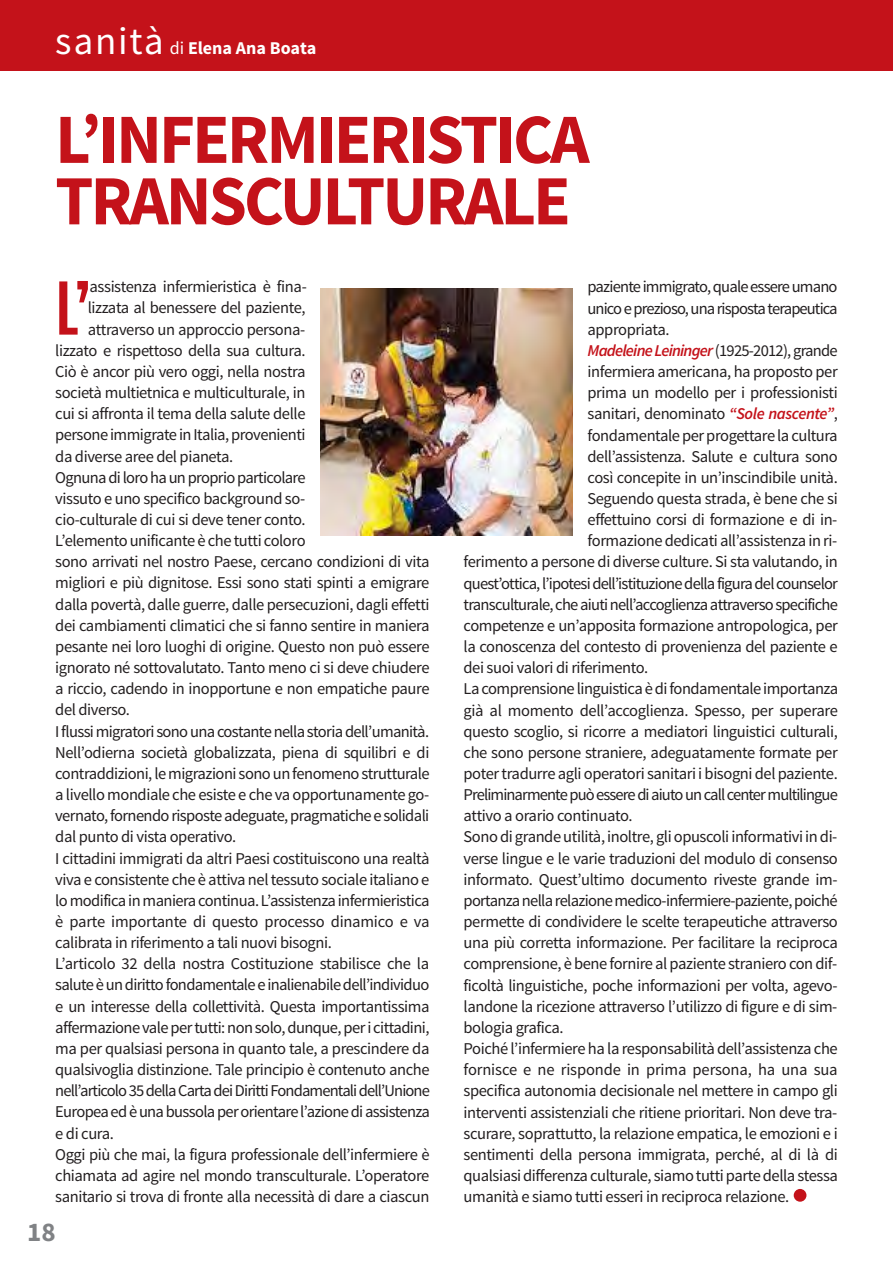
<style>
.page{position:relative;width:893px;height:1263px;background:#fff}
.page>*{position:absolute;margin:0;border:0;box-sizing:border-box;transform-origin:0 0}
.t1{font:700 70.5px/61.5px "Source Sans Pro";letter-spacing:-.04em;color:#c4121a}
.t2{font:700 61.8px "Antonio";color:#c4121a}
.t3{font:700 27px "Source Sans Pro";color:#808285}
.t4{font:700 18px "Source Sans Pro";color:#fff}
.t5{font:16.5px "Source Sans Pro";letter-spacing:-.025em;color:#231f20}
.t6{font:16.5px "Source Sans Pro";letter-spacing:-.05em;color:#231f20}
.t7{font:16.5px "Source Sans Pro";letter-spacing:-.045em;color:#231f20}
.t8{font:16.5px "Source Sans Pro";letter-spacing:-.055em;color:#231f20}
.t9{font:italic 600 16.5px "Source Sans Pro";letter-spacing:-.045em;color:#c4121a}
.s1{font-weight:400;font-size:39px}
.s2{font-weight:400}
.s3{font-weight:400;font-style:normal;color:#231f20}
.s4{font-weight:600;font-style:italic;color:#c4121a}
</style>
<div class="page">
<div style="left:0;top:0;width:890px;height:71px;background:#c4121a"></div>
<div style="left:884px;top:0;width:9px;height:71px;background:#c4121a"></div>
<img style="left:321px;top:288px;width:252px;height:247px">
<div style="left:794px;top:1189px;width:12px;height:13px;background:#c4121a;border-radius:50%"></div>
<p class="t4" style="left:55px;top:36px;width:263px"><span class="s1">sanità</span> <span class="s2">di</span> Elena Ana Boata</p>
<h1 class="t1" style="left:55px;top:111px;width:536px">L’INFERMIERISTICA<br>TRANSCULTURALE</h1>
<h2 class="t2" style="left:55px;top:277px;width:37px">L’</h2>
<p class="t5" style="left:90px;top:277px;width:219px">assistenza infermieristica è fina-</p>
<p class="t5" style="left:88px;top:298px;width:219px">lizzata al benessere del paziente,</p>
<p class="t5" style="left:88px;top:319px;width:219px">attraverso un approccio persona-</p>
<p class="t5" style="left:55px;top:340px;width:252px">lizzato e rispettoso della sua cultura.</p>
<p class="t5" style="left:55px;top:361px;width:252px">Ciò è ancor più vero oggi, nella nostra</p>
<p class="t5" style="left:55px;top:382px;width:252px">società multietnica e multiculturale, in</p>
<p class="t5" style="left:55px;top:403px;width:252px">cui si affronta il tema della salute delle</p>
<p class="t5" style="left:55px;top:425px;width:252px">persone immigrate in italia, provenienti</p>
<p class="t5" style="left:55px;top:446px;width:179px">da diverse aree del pianeta.</p>
<p class="t5" style="left:55px;top:467px;width:252px">ognuna di loro ha un proprio particolare</p>
<p class="t5" style="left:55px;top:488px;width:251px">vissuto e uno specifico background so-</p>
<p class="t5" style="left:55px;top:509px;width:252px">cio-culturale di cui si deve tener conto.</p>
<p class="t5" style="left:55px;top:530px;width:252px">l’elemento unificante è che tutti coloro</p>
<p class="t5" style="left:55px;top:552px;width:376px">sono arrivati nel nostro paese, cercano condizioni di vita</p>
<p class="t5" style="left:55px;top:573px;width:376px">migliori e più dignitose. essi sono stati spinti a emigrare</p>
<p class="t5" style="left:55px;top:594px;width:376px">dalla povertà, dalle guerre, dalle persecuzioni, dagli effetti</p>
<p class="t5" style="left:55px;top:615px;width:376px">dei cambiamenti climatici che si fanno sentire in maniera</p>
<p class="t5" style="left:55px;top:636px;width:376px">pesante nei loro luoghi di origine. Questo non può essere</p>
<p class="t5" style="left:55px;top:657px;width:376px">ignorato né sottovalutato. tanto meno ci si deve chiudere</p>
<p class="t5" style="left:55px;top:678px;width:376px">a riccio, cadendo in inopportune e non empatiche paure</p>
<p class="t5" style="left:55px;top:700px;width:76px">del diverso.</p>
<p class="t5" style="left:55px;top:721px;width:375px">i flussi migratori sono una costante nella storia dell’umanità.</p>
<p class="t5" style="left:55px;top:742px;width:376px">nell’odierna società globalizzata, piena di squilibri e di</p>
<p class="t5" style="left:55px;top:763px;width:376px">contraddizioni, le migrazioni sono un fenomeno strutturale</p>
<p class="t5" style="left:55px;top:784px;width:375px">a livello mondiale che esiste e che va opportunamente go-</p>
<p class="t5" style="left:55px;top:805px;width:376px">vernato, fornendo risposte adeguate, pragmatiche e solidali</p>
<p class="t5" style="left:55px;top:827px;width:182px">dal punto di vista operativo.</p>
<p class="t5" style="left:55px;top:848px;width:376px">i cittadini immigrati da altri paesi costituiscono una realtà</p>
<p class="t5" style="left:55px;top:869px;width:376px">viva e consistente che è attiva nel tessuto sociale italiano e</p>
<p class="t5" style="left:55px;top:890px;width:376px">lo modifica in maniera continua. l’assistenza infermieristica</p>
<p class="t5" style="left:55px;top:911px;width:376px">è parte importante di questo processo dinamico e va</p>
<p class="t5" style="left:55px;top:932px;width:278px">calibrata in riferimento a tali nuovi bisogni.</p>
<p class="t5" style="left:55px;top:953px;width:375px">l’articolo 32 della nostra Costituzione stabilisce che la</p>
<p class="t5" style="left:55px;top:975px;width:376px">salute è un diritto fondamentale e inalienabile dell’individuo</p>
<p class="t5" style="left:55px;top:996px;width:376px">e un interesse della collettività. Questa importantissima</p>
<p class="t5" style="left:55px;top:1017px;width:376px">affermazione vale per tutti: non solo, dunque, per i cittadini,</p>
<p class="t5" style="left:55px;top:1038px;width:376px">ma per qualsiasi persona in quanto tale, a prescindere da</p>
<p class="t5" style="left:55px;top:1059px;width:376px">qualsivoglia distinzione. tale principio è contenuto anche</p>
<p class="t6" style="left:55px;top:1080px;width:376px">nell’articolo 35 della Carta dei Diritti Fondamentali dell’Unione</p>
<p class="t5" style="left:55px;top:1102px;width:376px">europea ed è una bussola per orientare l’azione di assistenza</p>
<p class="t5" style="left:55px;top:1123px;width:60px">e di cura.</p>
<p class="t5" style="left:55px;top:1144px;width:376px">oggi più che mai, la figura professionale dell’infermiere è</p>
<p class="t5" style="left:55px;top:1165px;width:376px">chiamata ad agire nel mondo transculturale. l’operatore</p>
<p class="t5" style="left:55px;top:1186px;width:376px">sanitario si trova di fronte alla necessità di dare a ciascun</p>
<h3 class="t3" style="left:27px;top:1215px;width:30px">18</h3>
<p class="t6" style="left:587px;top:277px;width:252px">paziente immigrato, quale essere umano</p>
<p class="t8" style="left:587px;top:298px;width:252px">unico e prezioso, una risposta terapeutica</p>
<p class="t5" style="left:587px;top:319px;width:83px">appropriata.</p>
<p class="t9" style="left:588px;top:340px;width:252px">Madeleine Leininger<span class="s3">(1925-2012), grande</span></p>
<p class="t5" style="left:588px;top:361px;width:252px">infermiera americana, ha proposto per</p>
<p class="t5" style="left:588px;top:382px;width:252px">prima un modello per i professionisti</p>
<p class="t5" style="left:588px;top:404px;width:252px">sanitari, denominato <span class="s4">“Sole nascente”</span>,</p>
<p class="t5" style="left:588px;top:425px;width:252px">fondamentale per progettare la cultura</p>
<p class="t5" style="left:588px;top:446px;width:252px">dell’assistenza. Salute e cultura sono</p>
<p class="t5" style="left:588px;top:467px;width:252px">così concepite in un’inscindibile unità.</p>
<p class="t5" style="left:588px;top:488px;width:252px">Seguendo questa strada, è bene che si</p>
<p class="t5" style="left:588px;top:509px;width:251px">effettuino corsi di formazione e di in-</p>
<p class="t5" style="left:588px;top:531px;width:251px">formazione dedicati all’assistenza in ri-</p>
<p class="t5" style="left:464px;top:552px;width:376px">ferimento a persone di diverse culture. Si sta valutando, in</p>
<p class="t6" style="left:464px;top:573px;width:376px">quest’ottica, l’ipotesi dell’istituzione della figura del counselor</p>
<p class="t7" style="left:464px;top:594px;width:376px">transculturale, che aiuti nell’accoglienza attraverso specifiche</p>
<p class="t5" style="left:464px;top:615px;width:376px">competenze e un’apposita formazione antropologica, per</p>
<p class="t5" style="left:464px;top:636px;width:376px">la conoscenza del contesto di provenienza del paziente e</p>
<p class="t5" style="left:464px;top:657px;width:186px">dei suoi valori di riferimento.</p>
<p class="t5" style="left:464px;top:679px;width:376px">la comprensione linguistica è di fondamentale importanza</p>
<p class="t5" style="left:464px;top:700px;width:376px">già al momento dell’accoglienza. Spesso, per superare</p>
<p class="t5" style="left:464px;top:721px;width:376px">questo scoglio, si ricorre a mediatori linguistici culturali,</p>
<p class="t5" style="left:464px;top:742px;width:376px">che sono persone straniere, adeguatamente formate per</p>
<p class="t5" style="left:464px;top:763px;width:376px">poter tradurre agli operatori sanitari i bisogni del paziente.</p>
<p class="t8" style="left:464px;top:784px;width:376px">preliminarmente può essere di aiuto un call center multilingue</p>
<p class="t5" style="left:464px;top:806px;width:170px">attivo a orario continuato.</p>
<p class="t5" style="left:464px;top:827px;width:375px">Sono di grande utilità, inoltre, gli opuscoli informativi in di-</p>
<p class="t5" style="left:464px;top:848px;width:376px">verse lingue e le varie traduzioni del modulo di consenso</p>
<p class="t5" style="left:464px;top:869px;width:375px">informato. Quest’ultimo documento riveste grande im-</p>
<p class="t7" style="left:464px;top:890px;width:375px">portanza nella relazione medico-infermiere-paziente, poiché</p>
<p class="t5" style="left:464px;top:911px;width:376px">permette di condividere le scelte terapeutiche attraverso</p>
<p class="t5" style="left:464px;top:932px;width:376px">una più corretta informazione. per facilitare la reciproca</p>
<p class="t5" style="left:464px;top:954px;width:375px">comprensione, è bene fornire al paziente straniero con dif-</p>
<p class="t5" style="left:464px;top:975px;width:375px">ficoltà linguistiche, poche informazioni per volta, agevo-</p>
<p class="t5" style="left:464px;top:996px;width:375px">landone la ricezione attraverso l’utilizzo di figure e di sim-</p>
<p class="t5" style="left:464px;top:1017px;width:102px">bologia grafica.</p>
<p class="t5" style="left:464px;top:1038px;width:376px">poiché l’infermiere ha la responsabilità dell’assistenza che</p>
<p class="t5" style="left:464px;top:1059px;width:376px">fornisce e ne risponde in prima persona, ha una sua</p>
<p class="t5" style="left:464px;top:1081px;width:376px">specifica autonomia decisionale nel mettere in campo gli</p>
<p class="t5" style="left:464px;top:1102px;width:375px">interventi assistenziali che ritiene prioritari. non deve tra-</p>
<p class="t5" style="left:464px;top:1123px;width:376px">scurare, soprattutto, la relazione empatica, le emozioni e i</p>
<p class="t5" style="left:464px;top:1144px;width:376px">sentimenti della persona immigrata, perché, al di là di</p>
<p class="t5" style="left:464px;top:1165px;width:376px">qualsiasi differenza culturale, siamo tutti parte della stessa</p>
<p class="t5" style="left:464px;top:1186px;width:327px">umanità e siamo tutti esseri in reciproca relazione.</p>
</div>
